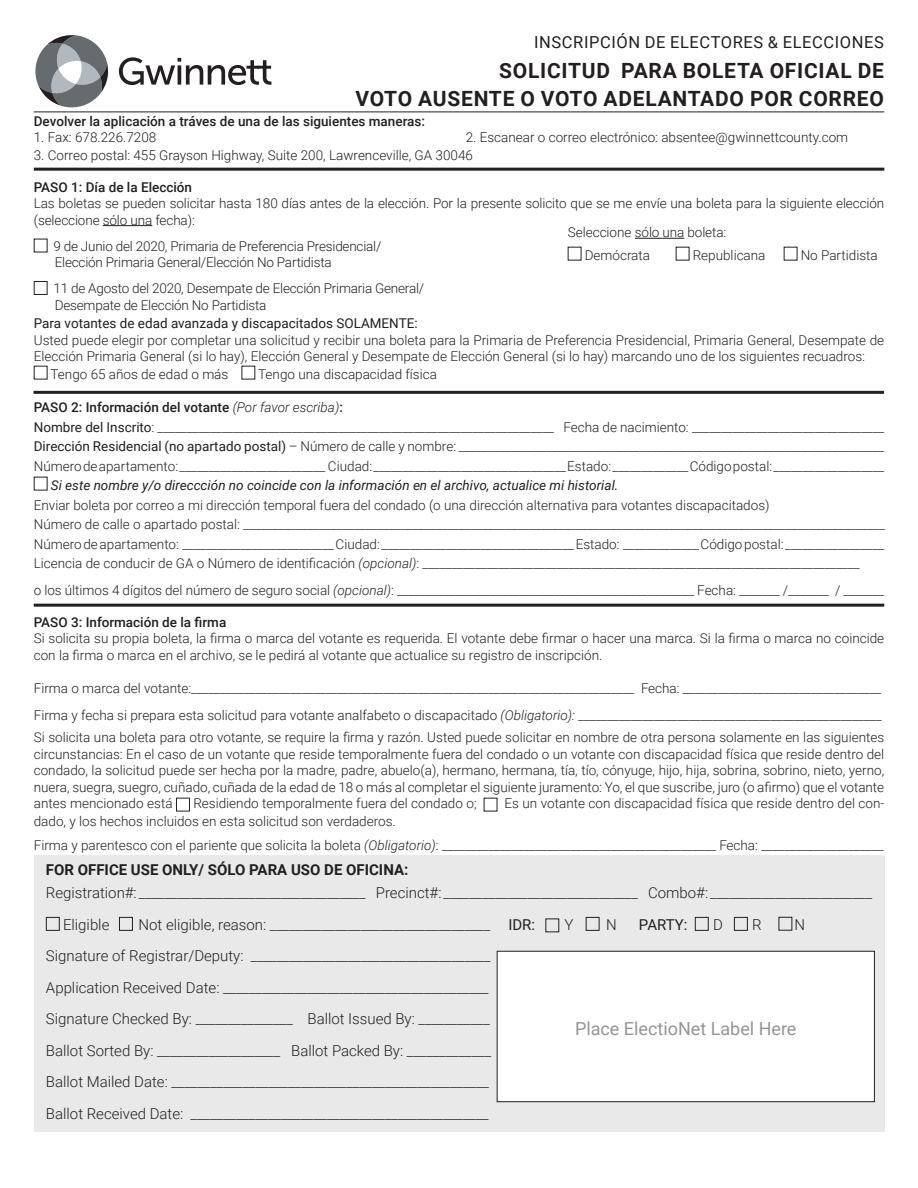
<style>
.page{position:relative;width:918px;height:1188px;background:#fff}
.page>*{position:absolute;margin:0;border:0;box-sizing:border-box;transform-origin:0 0}
.t1{font:700 21px "Roboto";letter-spacing:.035em;color:#231f20}
.t2{font:18px "Roboto";color:#939598}
.t3{font:16.5px "Roboto";letter-spacing:.035em;color:#231f20}
.t4{font:300 15px "Roboto";color:#231f20}
.t5{font:700 15px "Roboto";color:#231f20}
.t6{font:15px "Roboto";letter-spacing:-.02em;color:#231f20}
.t7{font:300 13.5px/16.5px "Roboto";color:#231f20}
.t8{font:500 13.5px "Roboto";color:#231f20}
.t9{font:italic 13.5px "Roboto";color:#231f20}
.t10{font:13.5px "Roboto";color:#231f20}
.s1{font-weight:300;font-style:italic}
.s2{font-weight:400}
.s3{font-style:italic}
</style>
<div class="page">
<div style="left:34px;top:856px;width:850px;height:276px;background:#e9e9e9"></div>
<hr style="left:103px;top:225px;width:49px;height:1px;background:#231f20">
<div style="left:34px;top:281px;width:14px;height:14px;border:1px solid #231f20"></div>
<div style="left:176px;top:798px;width:14px;height:13px;border:1px solid #231f20"></div>
<div style="left:46px;top:917px;width:14px;height:14px;border:1px solid #231f20"></div>
<div style="left:119px;top:917px;width:14px;height:14px;border:1px solid #231f20"></div>
<div style="left:545px;top:919px;width:14px;height:13px;border:1px solid #231f20"></div>
<div style="left:586px;top:917px;width:13px;height:14px;border:1px solid #231f20"></div>
<div style="left:695px;top:917px;width:14px;height:14px;border:1px solid #231f20"></div>
<div style="left:734px;top:917px;width:14px;height:14px;border:1px solid #231f20"></div>
<div style="left:497px;top:951px;width:377px;height:151px;background:#fff"></div>
<div style="left:497px;top:951px;width:378px;height:151px;border:1px solid #231f20"></div>
<hr style="left:34px;top:168px;width:850px;height:3px;background:#231f20">
<hr style="left:34px;top:604px;width:850px;height:3px;background:#231f20">
<hr style="left:33px;top:391px;width:851px;height:3px;background:#231f20">
<div style="left:779px;top:917px;width:13px;height:14px;border:1px solid #231f20"></div>
<svg style="left:119px;top:57px;width:152px;height:28px"></svg>
<svg style="left:35px;top:35px;width:73px;height:72px"></svg>
<hr style="left:635px;top:238px;width:49px;height:1px;background:#231f20">
<hr style="left:34px;top:112px;width:850px;height:1px;background:#231f20">
<p class="t3" style="left:534px;top:30px;width:351px">INSCRIPCIÓN DE ELECTORES &amp; ELECCIONES</p>
<p class="t1" style="left:499px;top:56px;width:386px">SOLICITUD PARA BOLETA OFICIAL DE</p>
<p class="t1" style="left:356px;top:84px;width:530px">VOTO AUSENTE O VOTO ADELANTADO POR CORREO</p>
<p class="t8" style="left:34px;top:112px;width:393px">Devolver la aplicación a tráves de una de las siguientes maneras:</p>
<p class="t7" style="left:34px;top:128px;width:124px">1. Fax: 678.226.7208</p>
<p class="t7" style="left:466px;top:128px;width:384px">2. Escanear o correo electrónico: absentee@gwinnettcounty.com</p>
<p class="t7" style="left:34px;top:146px;width:441px">3. Correo postal: 455 Grayson Highway, Suite 200, Lawrenceville, GA 30046</p>
<p class="t8" style="left:34px;top:178px;width:160px">PASO 1: Día de la Elección</p>
<p class="t7" style="left:34px;top:195px;width:852px">Las boletas se pueden solicitar hasta 180 días antes de la elección. Por la presente solicito que se me envíe una boleta para la siguiente elección (seleccione sólo una fecha):</p>
<p class="t7" style="left:53px;top:237px;width:329px">9 de Junio del 2020, Primaria de Preferencia Presidencial/<br>Elección Primaria General/Elección No Partidista</p>
<p class="t7" style="left:53px;top:280px;width:372px">11 de Agosto del 2020, Desempate de Elección Primaria General/<br>Desempate de Elección No Partidista</p>
<p class="t10" style="left:34px;top:314px;width:385px">Para votantes de edad avanzada y discapacitados SOLAMENTE:</p>
<p class="t7" style="left:34px;top:331px;width:852px">Usted puede elegir por completar una solicitud y recibir una boleta para la Primaria de Preferencia Presidencial, Primaria General, Desempate de<br>Elección Primaria General (si lo hay), Elección General y Desempate de Elección General (si lo hay) marcando uno de los siguientes recuadros:</p>
<p class="t7" style="left:51px;top:366px;width:179px">Tengo 65 años de edad o más</p>
<p class="t7" style="left:258px;top:366px;width:180px">Tengo una discapacidad física</p>
<p class="t8" style="left:34px;top:398px;width:311px">PASO 2: Información del votante <span class="s1">(Por favor escriba)</span>:</p>
<p class="t7" style="left:34px;top:418px;width:852px"><span class="s2">Nombre del Inscrito</span>: ____________________________________________________________________ Fecha de nacimiento: _________________________________</p>
<p class="t7" style="left:34px;top:438px;width:852px"><span class="s2">Dirección Residencial (no apartado postal)</span> – Número de calle y nombre: _________________________________________________________________________</p>
<p class="t7" style="left:34px;top:457px;width:852px">Número de apartamento: _________________________ Ciudad: _________________________________ Estado: _____________ Código postal: ___________________</p>
<p class="t9" style="left:51px;top:476px;width:569px">Si este nombre y/o direccción no coincide con la información en el archivo, actualice mi historial.</p>
<p class="t7" style="left:34px;top:496px;width:737px">Enviar boleta por correo a mi dirección temporal fuera del condado (o una dirección alternativa para votantes discapacitados)</p>
<p class="t7" style="left:34px;top:516px;width:853px">Número de calle o apartado postal: ______________________________________________________________________________________________________________</p>
<p class="t7" style="left:34px;top:535px;width:852px">Número de apartamento: __________________________ Ciudad: _________________________________ Estado: _____________ Código postal: _________________</p>
<p class="t7" style="left:34px;top:555px;width:827px">Licencia de conducir de GA o Número de identificación <span class="s3">(opcional)</span>: ___________________________________________________________________________</p>
<p class="t7" style="left:34px;top:582px;width:852px">o los últimos 4 dígitos del número de seguro social <span class="s3">(opcional)</span>: ___________________________________________________ Fecha: _______ /_______ / _______</p>
<p class="t8" style="left:34px;top:613px;width:194px">PASO 3: Información de la firma</p>
<p class="t7" style="left:34px;top:630px;width:852px">Si solicita su propia boleta, la firma o marca del votante es requerida. El votante debe firmar o hacer una marca. Si la firma o marca no coincide con la firma o marca en el archivo, se le pedirá al votante que actualice su registro de inscripción.</p>
<p class="t7" style="left:34px;top:679px;width:849px">Firma o marca del votante:____________________________________________________________________________ Fecha: __________________________________</p>
<p class="t7" style="left:34px;top:706px;width:849px">Firma y fecha si prepara esta solicitud para votante analfabeto o discapacitado <span class="s3">(Obligatorio):</span> ____________________________________________________</p>
<p class="t7" style="left:34px;top:729px;width:852px;text-align:justify">Si solicita una boleta para otro votante, se require la firma y razón. Usted puede solicitar en nombre de otra persona solamente en las siguientes circunstancias: En el caso de un votante que reside temporalmente fuera del condado o un votante con discapacidad física que reside dentro del condado, la solicitud puede ser hecha por la madre, padre, abuelo(a), hermano, hermana, tía, tío, cónyuge, hijo, hija, sobrina, sobrino, nieto, yerno, nuera, suegra, suegro, cuñado, cuñada de la edad de 18 o más al completar el siguiente juramento: Yo, el que suscribe, juro (o afirmo) que el votante antes mencionado está</p>
<p class="t7" style="left:568px;top:224px;width:160px">Seleccione sólo una boleta:</p>
<p class="t7" style="left:585px;top:247px;width:67px">Demócrata</p>
<p class="t7" style="left:693px;top:247px;width:74px">Republicana</p>
<p class="t7" style="left:801px;top:247px;width:79px">No Partidista</p>
<p class="t7" style="left:193px;top:795px;width:285px">Residiendo temporalmente fuera del condado o;</p>
<p class="t7" style="left:504px;top:795px;width:381px">Es un votante con discapacidad física que reside dentro del con-</p>
<p class="t7" style="left:34px;top:813px;width:363px">dado, y los hechos incluidos en esta solicitud son verdaderos.</p>
<p class="t7" style="left:34px;top:837px;width:852px">Firma y parentesco con el pariente que solicita la boleta <span class="s3">(Obligatorio)</span>: _______________________________________________ Fecha: _____________________</p>
<p class="t5" style="left:46px;top:859px;width:364px">FOR OFFICE USE ONLY/ SÓLO PARA USO DE OFICINA:</p>
<p class="t4" style="left:46px;top:883px;width:828px">Registration#: ___________________________________ Precinct#: ______________________________ Combo#: _________________________</p>
<p class="t4" style="left:63px;top:914px;width:48px">Eligible</p>
<p class="t4" style="left:139px;top:914px;width:398px">Not eligible, reason: __________________________________ <span class="s2">IDR:</span></p>
<p class="t4" style="left:564px;top:914px;width:10px">Y</p>
<p class="t4" style="left:606px;top:914px;width:12px">N</p>
<p class="t6" style="left:639px;top:914px;width:50px">PARTY:</p>
<p class="t4" style="left:713px;top:914px;width:11px">D</p>
<p class="t4" style="left:752px;top:914px;width:11px">R</p>
<p class="t4" style="left:795px;top:914px;width:12px">N</p>
<p class="t4" style="left:46px;top:946px;width:446px">Signature of Registrar/Deputy: _____________________________________</p>
<p class="t4" style="left:46px;top:977px;width:444px">Application Received Date: _________________________________________</p>
<p class="t4" style="left:46px;top:1009px;width:445px">Signature Checked By: _______________ Ballot Issued By: ___________</p>
<p class="t4" style="left:46px;top:1040px;width:447px">Ballot Sorted By: ___________________ Ballot Packed By: _____________</p>
<p class="t4" style="left:46px;top:1072px;width:445px">Ballot Mailed Date: _________________________________________________</p>
<p class="t4" style="left:46px;top:1103px;width:444px">Ballot Received Date: ______________________________________________</p>
<p class="t2" style="left:575px;top:1016px;width:223px">Place ElectioNet Label Here</p>
</div>
